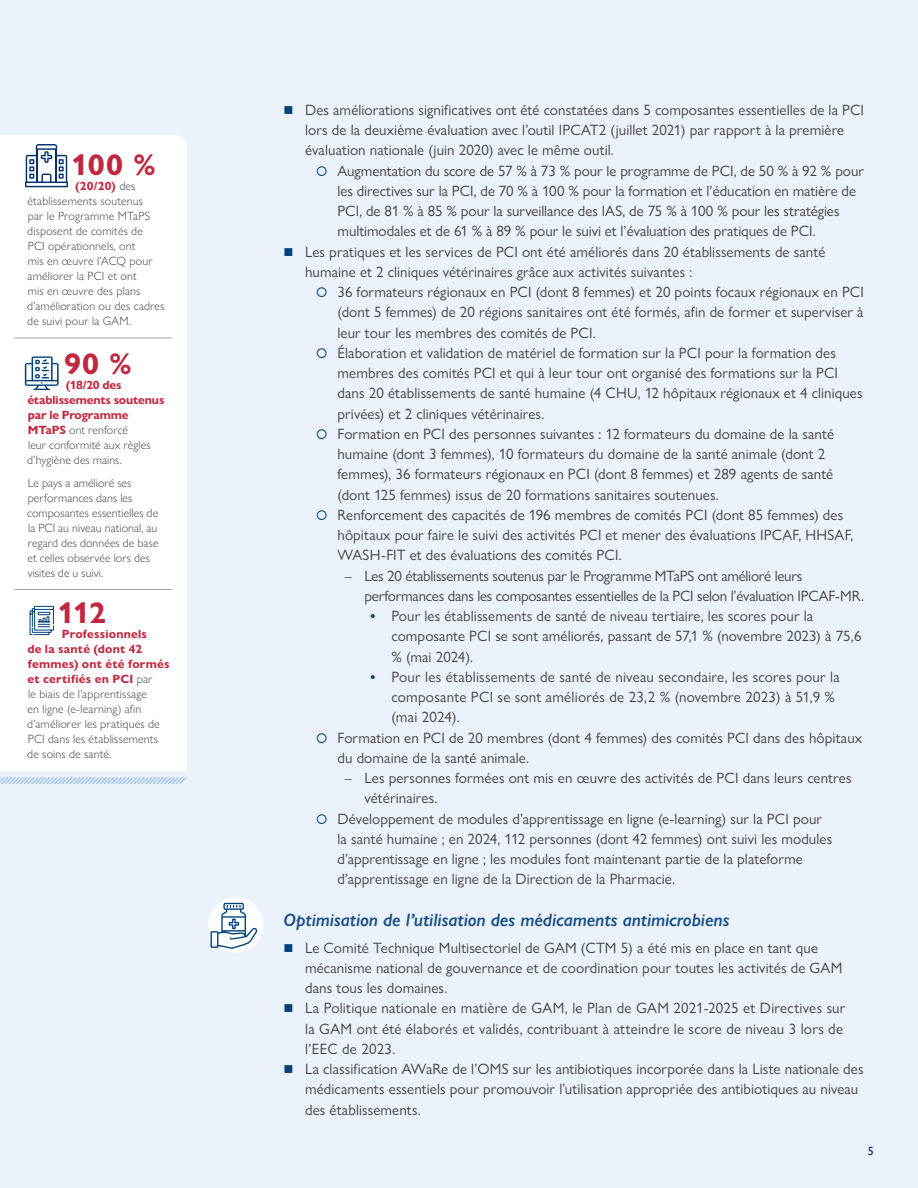
<style>
.page{position:relative;width:918px;height:1188px;background:#ebf2fb}
.page>*{position:absolute;margin:0;border:0;box-sizing:border-box;transform-origin:0 0}
.t1{font:700 30px "Gill Sans Nova";letter-spacing:-.005em;color:#c1273e}
.t2{font:italic 600 18px "Gill Sans Nova";letter-spacing:-.005em;color:#164e84}
.t3{font:15px/20.2px "Gill Sans Nova";letter-spacing:.005em;color:#414042}
.t4{font:15px "Gill Sans Nova";letter-spacing:-.015em;color:#414042}
.t5{font:300 12px/15px "Gill Sans Nova";letter-spacing:.01em;color:#414042}
.t6{font:12px "Gill Sans";color:#002f6c}
.s1{font-weight:700;color:#c1273e}
.s2{font-size:13.5px;color:#00437b}
</style>
<div class="page">
<div style="left:0;top:135px;width:187px;height:637px;background:#fff"></div>
<svg style="left:0;top:777px;width:187px;height:7px"></svg>
<svg style="left:29px;top:605px;width:25px;height:31px"></svg>
<svg style="left:25px;top:144px;width:43px;height:43px;background:#a9b9ce"></svg>
<svg style="left:25px;top:356px;width:34px;height:34px"></svg>
<hr style="left:15px;top:338px;width:157px;height:1px;background:#a6a4a1">
<hr style="left:15px;top:589px;width:157px;height:1px;background:#a6a4a1">
<svg style="left:207px;top:896px;width:58px;height:58px"></svg>
<div style="left:205px;top:894px;width:61px;height:62px;border:3px solid #ebf2fb;border-radius:50%"></div>
<svg style="left:211px;top:903px;width:47px;height:46px;background:#c8d6e2"></svg>
<h1 class="t1" style="left:71px;top:146px;width:86px">100 %</h1>
<p class="t5" style="left:27px;top:178px;width:139px;text-indent:48px"><span class="s1">(20/20)</span> des établissements soutenus<br>par le Programme MTaPS disposent de comités de<br>PCI opérationnels, ont<br>mis en œuvre l’ACQ pour améliorer la PCI et ont<br>mis en œuvre des plans d’amélioration ou des cadres de suivi pour la GAM.</p>
<h1 class="t1" style="left:64px;top:345px;width:69px">90 %</h1>
<p class="t5" style="left:27px;top:377px;width:139px;text-indent:38px"><span class="s1">(18/20 des établissements soutenus par le Programme<br>MTaPS</span> ont renforcé<br>leur conformité aux règles d’hygiène des mains.</p>
<p class="t5" style="left:27px;top:475px;width:133px">Le pays a amélioré ses performances dans les composantes essentielles de la PCI au niveau national, au regard des données de base et celles observée lors des visites de u suivi.</p>
<h1 class="t1" style="left:57px;top:594px;width:50px">112</h1>
<p class="t5" style="left:27px;top:626px;width:144px;text-indent:35px"><span class="s1">Professionnels<br>de la santé (dont 42 femmes) ont été formés et certifiés en PCI</span> par<br>le biais de l’apprentissage<br>en ligne (e-learning) afin d’améliorer les pratiques de<br>PCI dans les établissements de soins de santé.</p>
<p class="t3" style="left:305px;top:100px;width:560px">Des améliorations significatives ont été constatées dans 5 composantes essentielles de la PCI lors de la deuxième évaluation avec l’outil IPCAT2 (juillet 2021) par rapport à la première évaluation nationale (juin 2020) avec le même outil.</p>
<p class="t3" style="left:338px;top:160px;width:528px">Augmentation du score de 57 % à 73 % pour le programme de PCI, de 50 % à 92 % pour</p>
<p class="t3" style="left:338px;top:181px;width:520px">les directives sur la PCI, de 70 % à 100 % pour la formation et l’éducation en matière de</p>
<p class="t3" style="left:338px;top:201px;width:504px">PCI, de 81 % à 85 % pour la surveillance des IAS, de 75 % à 100 % pour les stratégies</p>
<p class="t3" style="left:338px;top:221px;width:480px">multimodales et de 61 % à 89 % pour le suivi et l’évaluation des pratiques de PCI.</p>
<p class="t3" style="left:305px;top:241px;width:522px">Les pratiques et les services de PCI ont été améliorés dans 20 établissements de santé</p>
<p class="t3" style="left:305px;top:262px;width:389px">humaine et 2 cliniques vétérinaires grâce aux activités suivantes :</p>
<p class="t3" style="left:338px;top:282px;width:528px">36 formateurs régionaux en PCI (dont 8 femmes) et 20 points focaux régionaux en PCI</p>
<p class="t3" style="left:338px;top:302px;width:528px">(dont 5 femmes) de 20 régions sanitaires ont été formés, afin de former et superviser à</p>
<p class="t3" style="left:338px;top:322px;width:260px">leur tour les membres des comités de PCI.</p>
<p class="t3" style="left:338px;top:343px;width:500px">Élaboration et validation de matériel de formation sur la PCI pour la formation des</p>
<p class="t3" style="left:338px;top:363px;width:502px">membres des comités PCI et qui à leur tour ont organisé des formations sur la PCI</p>
<p class="t3" style="left:338px;top:383px;width:527px">dans 20 établissements de santé humaine (4 CHU, 12 hôpitaux régionaux et 4 cliniques</p>
<p class="t3" style="left:338px;top:403px;width:208px">privées) et 2 cliniques vétérinaires.</p>
<p class="t3" style="left:338px;top:424px;width:498px">Formation en PCI des personnes suivantes : 12 formateurs du domaine de la santé</p>
<p class="t3" style="left:338px;top:444px;width:489px">humaine (dont 3 femmes), 10 formateurs du domaine de la santé animale (dont 2</p>
<p class="t3" style="left:338px;top:464px;width:497px">femmes), 36 formateurs régionaux en PCI (dont 8 femmes) et 289 agents de santé</p>
<p class="t3" style="left:338px;top:484px;width:383px">(dont 125 femmes) issus de 20 formations sanitaires soutenues.</p>
<p class="t3" style="left:338px;top:505px;width:507px">Renforcement des capacités de 196 membres de comités PCI (dont 85 femmes) des</p>
<p class="t3" style="left:338px;top:525px;width:517px">hôpitaux pour faire le suivi des activités PCI et mener des évaluations IPCAF, HHSAF,</p>
<p class="t3" style="left:338px;top:545px;width:286px">WASH-FIT et des évaluations des comités PCI.</p>
<p class="t4" style="left:343px;top:566px;width:461px"><span class="s2">―</span> Les 20 établissements soutenus par le Programme MTaPS ont amélioré leurs</p>
<p class="t4" style="left:364px;top:587px;width:501px">performances dans les composantes essentielles de la PCI selon l’évaluation IPCAF-MR.</p>
<p class="t3" style="left:392px;top:606px;width:423px">Pour les établissements de santé de niveau tertiaire, les scores pour la</p>
<p class="t3" style="left:392px;top:626px;width:472px">composante PCI se sont améliorés, passant de 57,1 % (novembre 2023) à 75,6</p>
<p class="t3" style="left:392px;top:646px;width:83px">% (mai 2024).</p>
<p class="t3" style="left:392px;top:667px;width:450px">Pour les établissements de santé de niveau secondaire, les scores pour la</p>
<p class="t3" style="left:392px;top:687px;width:445px">composante PCI se sont améliorés de 23,2 % (novembre 2023) à 51,9 %</p>
<p class="t3" style="left:392px;top:707px;width:70px">(mai 2024).</p>
<p class="t3" style="left:338px;top:727px;width:526px">Formation en PCI de 20 membres (dont 4 femmes) des comités PCI dans des hôpitaux</p>
<p class="t3" style="left:338px;top:748px;width:193px">du domaine de la santé animale.</p>
<p class="t3" style="left:343px;top:768px;width:510px"><span class="s2">―</span> Les personnes formées ont mis en œuvre des activités de PCI dans leurs centres</p>
<p class="t3" style="left:364px;top:788px;width:74px">vétérinaires.</p>
<p class="t3" style="left:338px;top:808px;width:486px">Développement de modules d’apprentissage en ligne (e-learning) sur la PCI pour</p>
<p class="t3" style="left:338px;top:829px;width:496px">la santé humaine ; en 2024, 112 personnes (dont 42 femmes) ont suivi les modules</p>
<p class="t3" style="left:338px;top:849px;width:467px">d’apprentissage en ligne ; les modules font maintenant partie de la plateforme</p>
<p class="t3" style="left:338px;top:869px;width:339px">d’apprentissage en ligne de la Direction de la Pharmacie.</p>
<p class="t2" style="left:284px;top:909px;width:448px">Optimisation de l’utilisation des médicaments antimicrobiens</p>
<p class="t3" style="left:305px;top:937px;width:560px">Le Comité Technique Multisectoriel de GAM (CTM 5) a été mis en place en tant que mécanisme national de gouvernance et de coordination pour toutes les activités de GAM dans tous les domaines.<br>La Politique nationale en matière de GAM, le Plan de GAM 2021-2025 et Directives sur<br>la GAM ont été élaborés et validés, contribuant à atteindre le score de niveau 3 lors de l’EEC de 2023.<br>La classification AWaRe de l’OMS sur les antibiotiques incorporée dans la Liste nationale des médicaments essentiels pour promouvoir l’utilisation appropriée des antibiotiques au niveau des établissements.</p>
<p class="t6" style="left:868px;top:1144px;width:7px">5</p>
</div>
